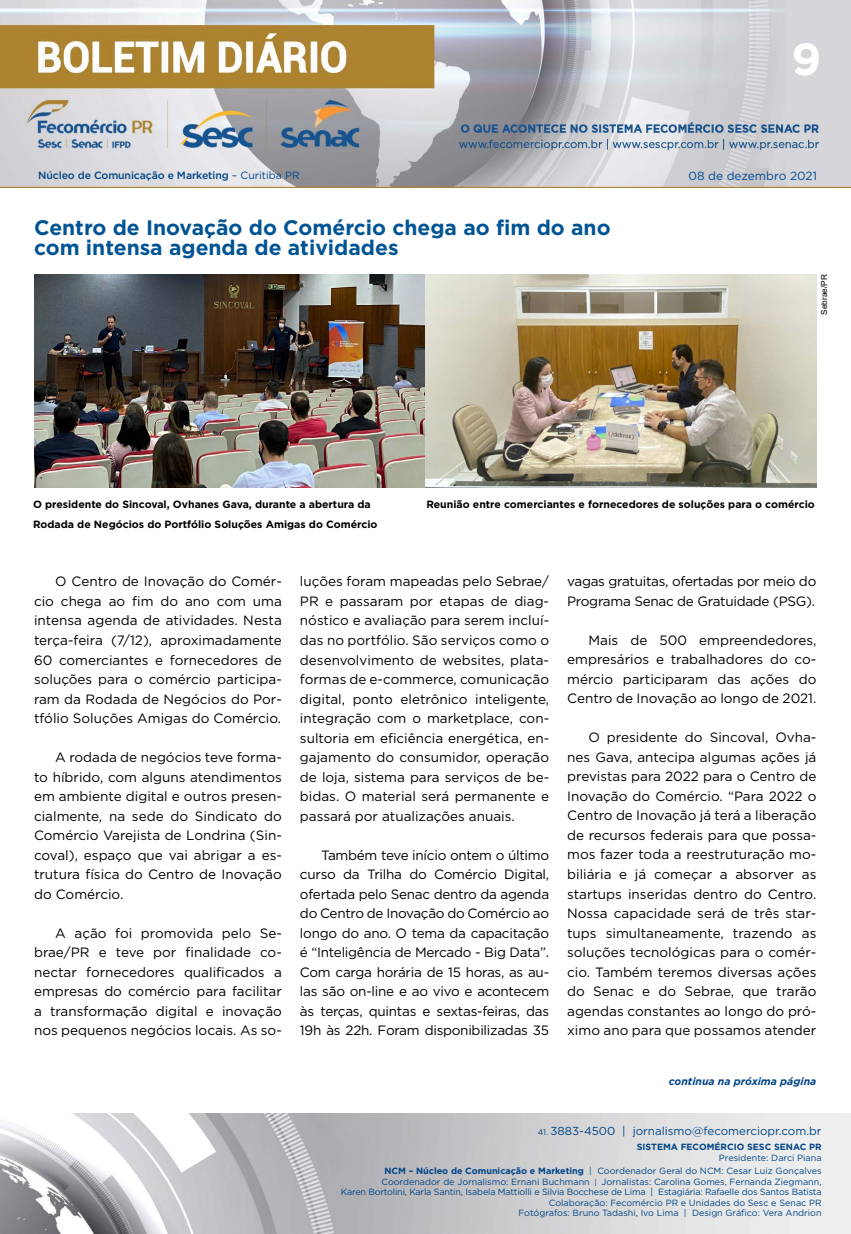
<style>
.page{position:relative;width:851px;height:1234px;background:#fff}
.page>*{position:absolute;margin:0;border:0;box-sizing:border-box;transform-origin:0 0}
.t1{font:700 45px "Gotham";color:#fff}
.t2{font:700 21px/19.5px "Gotham";color:#005493}
.t3{font:13.5px/19.5px "Gotham";color:#000;text-align:justify}
.t4{font:13.5px/19.5px "Gotham";letter-spacing:-.02em;color:#000}
.t5{font:11.85px "Gotham";color:#004a93}
.t6{font:11.55px "Gotham";color:#004587}
.t7{font:700 10.5px/19.5px "Gotham";color:#000}
.t8{font:500 10.5px "Gotham";letter-spacing:-.01em;color:#004587}
.t9{font:italic 700 10.5px "Gotham";color:#004587}
.t10{font:9px/10.5px "Gotham";color:#004587;text-align:right}
.t11{font:700 9px "Gotham";color:#004587}
.t12{font:8.25px "Arial";color:#000}
.s1{font-weight:400}
.s2{font-size:8.25px}
.s3{font-weight:700}
.s4{font-size:7.65px}
</style>
<div class="page">
<img style="left:0;top:0;width:850px;height:188px">
<img style="left:0;top:1113px;width:850px;height:120px">
<img style="left:34px;top:274px;width:782px;height:213px">
<h1 class="t1" style="left:791px;top:29px;width:31px">9</h1>
<p class="t8" style="left:38px;top:168px;width:263px">Núcleo de Comunicação e Marketing <span class="s1">– Curitiba PR</span></p>
<p class="t5" style="left:688px;top:168px;width:130px">08 de dezembro 2021</p>
<h2 class="t2" style="left:34px;top:218px;width:578px">Centro de Inovação do Comércio chega ao fim do ano com intensa agenda de atividades</h2>
<p class="t12" style="left:818px;top:315px;width:42px;rotate:-90deg">Sebrae/PR</p>
<p class="t7" style="left:33px;top:494px;width:346px">O presidente do Sincoval, Ovhanes Gava, durante a abertura da<br>Rodada de Negócios do Portfólio Soluções Amigas do Comércio</p>
<p class="t7" style="left:426px;top:494px;width:390px">Reunião entre comerciantes e fornecedores de soluções para o comércio</p>
<p class="t3" style="left:34px;top:571px;width:249px;text-indent:21px">O Centro de Inovação do Comér&shy;cio chega ao fim do ano com uma intensa agenda de atividades. Nesta terça-feira (7/12), aproximadamente 60 comerciantes e fornecedores de soluções para o comércio participa&shy;ram da Rodada de Negócios do Por&shy;tfólio Soluções Amigas do Comércio.</p>
<p class="t3" style="left:34px;top:747px;width:249px;text-indent:21px">A rodada de negócios teve forma&shy;to híbrido, com alguns atendimentos em ambiente digital e outros presen&shy;cialmente, na sede do Sindicato do Comércio Varejista de Londrina (Sin&shy;coval), espaço que vai abrigar a es&shy;trutura física do Centro de Inovação do Comércio.</p>
<p class="t3" style="left:34px;top:922px;width:249px;text-indent:21px">A ação foi promovida pelo Se&shy;brae/PR e teve por finalidade co&shy;nectar fornecedores qualificados a empresas do comércio para facilitar a transformação digital e inovação nos pequenos negócios locais. As so-</p>
<p class="t3" style="left:300px;top:571px;width:251px">luções foram mapeadas pelo Sebrae/ PR e passaram por etapas de diag&shy;nóstico e avaliação para serem incluí&shy;das no portfólio. São serviços como o desenvolvimento de websites, plata&shy;formas de e-commerce, comunicação digital, ponto eletrônico inteligente, integração com o marketplace, con&shy;sultoria em eficiência energética, en&shy;gajamento do consumidor, operação de loja, sistema para serviços de be&shy;bidas. O material será permanente e passará por atualizações anuais.</p>
<p class="t3" style="left:300px;top:844px;width:251px;text-indent:21px">Também teve início ontem o último curso da Trilha do Comércio Digital, ofertada pelo Senac dentro da agenda do Centro de Inovação do Comércio ao longo do ano. O tema da capacitação é “Inteligência de Mercado - Big Data”.<br>Com carga horária de 15 horas, as au&shy;las são on-line e ao vivo e acontecem às terças, quintas e sextas-feiras, das 19h às 22h. Foram disponibilizadas 35</p>
<p class="t4" style="left:567px;top:571px;width:251px">vagas gratuitas, ofertadas por meio do<br>Programa Senac de Gratuidade (PSG).</p>
<p class="t3" style="left:567px;top:630px;width:251px;text-indent:21px">Mais de 500 empreendedores, empresários e trabalhadores do co&shy;mércio participaram das ações do Centro de Inovação ao longo de 2021.</p>
<p class="t3" style="left:567px;top:727px;width:251px;text-indent:21px">O presidente do Sincoval, Ovha&shy;nes Gava, antecipa algumas ações já previstas para 2022 para o Centro de Inovação do Comércio. “Para 2022 o Centro de Inovação já terá a liberação de recursos federais para que possa&shy;mos fazer toda a reestruturação mo&shy;biliária e já começar a absorver as startups inseridas dentro do Centro.<br>Nossa capacidade será de três star&shy;tups simultaneamente, trazendo as soluções tecnológicas para o comér&shy;cio. Também teremos diversas ações do Senac e do Sebrae, que trarão agendas constantes ao longo do pró&shy;ximo ano para que possamos atender</p>
<p class="t9" style="left:668px;top:1073px;width:149px">continua na próxima página</p>
<p class="t6" style="left:537px;top:1123px;width:285px"><span class="s2">41.</span> 3883-4500 | jornalismo@fecomerciopr.com.br</p>
<p class="t11" style="left:636px;top:1140px;width:186px">SISTEMA FECOMÉRCIO SESC SENAC PR</p>
<p class="t10" style="left:384px;top:1150px;width:438px;line-height:13.5px">Presidente: Darci Piana<br><span class="s3">NCM – Núcleo de Comunicação e Marketing</span> | Coordenador Geral do NCM: Cesar Luiz Gonçalves</p>
<p class="t10" style="left:341px;top:1175px;width:482px">Coordenador de Jornalismo: Ernani Buchmann <span class="s4">|</span> Jornalistas: Carolina Gomes, Fernanda Ziegmann,<br>Karen Bortolini, Karla Santin, Isabela Mattiolli e Silvia Bocchese de Lima | Estagiária: Rafaelle dos Santos Batista Colaboração: Fecomércio PR e Unidades do Sesc e Senac PR<br>Fotógrafos: Bruno Tadashi, Ivo Lima | Design Gráfico: Vera Andrion</p>
</div>
